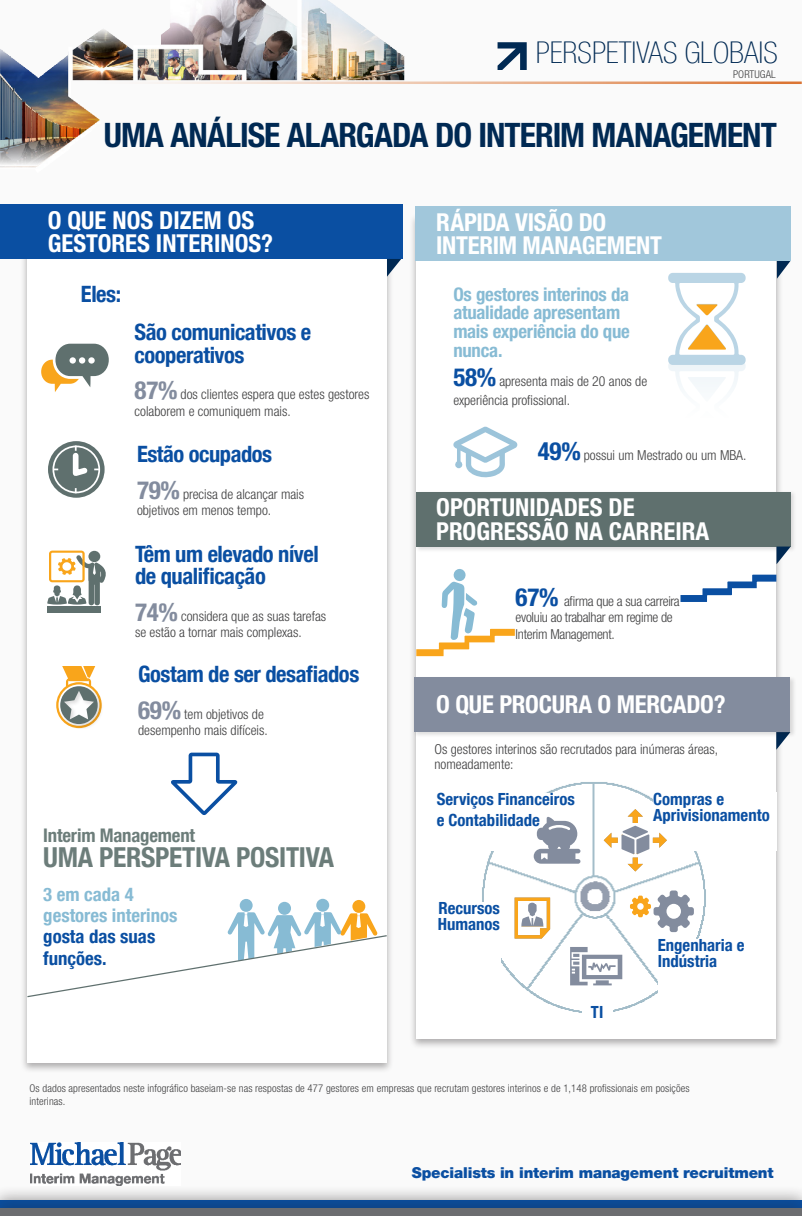
<style>
.page{position:relative;width:802px;height:1216px;background:#fafafa}
.page>*{position:absolute;margin:0;border:0;box-sizing:border-box;transform-origin:0 0}
.texto{font:700 condensed 33.75px "Helvetica Neue LTW1 G";letter-spacing:-.03em;color:#002953}
.t1{font:100 condensed 30px "Helvetica Neue LT Com";color:#002953}
.t2{font:700 condensed 27.5px "Helvetica Neue LT Com";letter-spacing:-.01em;color:#6c7d7a}
.t3{font:700 condensed 24.75px/22.5px "Helvetica Neue LTW1 G";color:#fff}
.blue_title{font:700 condensed 22.5px/22.5px "Helvetica Neue LT Com";letter-spacing:-.02em;color:#0a4fa2}
.t4{font:700 condensed 18.75px/18.8px "Helvetica Neue LTW1 G";letter-spacing:-.01em;color:#87bbd4}
.t5{font:700 condensed 18.75px/21.2px "Helvetica Neue LT Com";color:#87bbd4}
.t6{font:700 condensed 18.75px "Helvetica Neue LT Com";letter-spacing:-.01em;color:#6c7d7a}
.t7{font:700 condensed 16.75px/16.2px "Helvetica Neue LT Com";color:#0a4fa2}
.Strapline{font:900 15px "Helvetica Neue LT Com";letter-spacing:-.01em;color:#0a4fa2}
.texto-2{font:300 condensed 13.75px/16.2px "Helvetica Neue LTW1 G";color:#3e3e3f}
.texto-3{font:300 condensed 13.75px/16.2px "Helvetica Neue LTW1 G";letter-spacing:-.02em;color:#3e3e3f}
.mini_info{font:300 condensed 10.75px/12.9px "Helvetica Neue LTW1 G";letter-spacing:.01em;color:#3e3e3f}
.s1{font-weight:700;font-size:25px;color:#838c9e}
.s2{color:#0a4fa2}
.s3{font-weight:700;font-size:25px;color:#0a4fa2}
</style>
<div class="page">
<img style="left:0;top:0;width:417px;height:168px">
<svg style="left:498px;top:42px;width:29px;height:28px"></svg>
<div style="left:21px;top:236px;width:373px;height:837px;background:#231f20;opacity:.35"></div>
<div style="left:27px;top:240px;width:360px;height:822px;background:#fff"></div>
<div style="left:410px;top:212px;width:373px;height:837px;background:#231f20;opacity:.35"></div>
<div style="left:416px;top:216px;width:360px;height:822px;background:#fff"></div>
<div style="left:0;top:1185px;width:802px;height:31px;background:#f3f3f3"></div>
<div style="left:0;top:1193px;width:802px;height:23px;background:#231f20;opacity:.5"></div>
<div style="left:0;top:1208px;width:802px;height:8px;background:#6c6d70"></div>
<img style="left:31px;top:1142px;width:150px;height:44px">
<div style="left:0;top:204px;width:402px;height:55px;background:#0a4fa2"></div>
<svg style="left:387px;top:259px;width:14px;height:18px"></svg>
<svg style="left:777px;top:261px;width:13px;height:18px"></svg>
<div style="left:415px;top:206px;width:375px;height:55px;background:#a1c7db"></div>
<svg style="left:776px;top:738px;width:10px;height:12px"></svg>
<div style="left:413px;top:676px;width:384px;height:62px;background:#231f20;opacity:.15"></div>
<div style="left:414px;top:677px;width:376px;height:55px;background:#838c9e"></div>
<img style="left:482px;top:782px;width:224px;height:231px">
<div style="left:658px;top:938px;width:103px;height:55px;background:#fff"></div>
<svg style="left:630px;top:890px;width:64px;height:42px"></svg>
<svg style="left:570px;top:947px;width:52px;height:38px"></svg>
<div style="left:653px;top:793px;width:124px;height:58px;background:#fff"></div>
<div style="left:426px;top:902px;width:74px;height:65px;background:#fff"></div>
<div style="left:437px;top:793px;width:139px;height:58px;background:#fff"></div>
<svg style="left:534px;top:817px;width:46px;height:47px"></svg>
<svg style="left:668px;top:273px;width:78px;height:114px"></svg>
<svg style="left:453px;top:426px;width:64px;height:52px"></svg>
<div style="left:278px;top:902px;width:13px;height:13px;background:#87bbd4;border-radius:50%"></div>
<div style="left:240px;top:899px;width:13px;height:13px;background:#87bbd4;border-radius:50%"></div>
<div style="left:352px;top:900px;width:13px;height:13px;background:#f9a51b;border-radius:50%"></div>
<div style="left:316px;top:899px;width:13px;height:13px;background:#87bbd4;border-radius:50%"></div>
<svg style="left:56px;top:667px;width:46px;height:61px"></svg>
<svg style="left:48px;top:441px;width:57px;height:57px"></svg>
<div style="left:52px;top:446px;width:48px;height:47px;border:2px solid #fff;border-radius:50%"></div>
<svg style="left:70px;top:446px;width:29px;height:35px"></svg>
<div style="left:47px;top:606px;width:53px;height:6px;background:#5f706e"></div>
<svg style="left:47px;top:551px;width:59px;height:54px"></svg>
<svg style="left:26px;top:912px;width:362px;height:86px"></svg>
<div style="left:415px;top:490px;width:382px;height:63px;background:#231f20;opacity:.15"></div>
<div style="left:416px;top:492px;width:374px;height:54px;background:#5f706e"></div>
<svg style="left:776px;top:546px;width:15px;height:18px"></svg>
<svg style="left:416px;top:569px;width:99px;height:87px"></svg>
<svg style="left:680px;top:575px;width:96px;height:27px"></svg>
<svg style="left:41px;top:343px;width:68px;height:49px"></svg>
<svg style="left:515px;top:897px;width:35px;height:41px"></svg>
<svg style="left:604px;top:809px;width:63px;height:62px"></svg>
<div style="left:582px;top:998px;width:31px;height:28px;background:#fff"></div>
<hr style="left:94px;top:82px;width:708px;height:2px;background:#e07836">
<svg style="left:171px;top:753px;width:66px;height:62px"></svg>
<p class="t1" style="left:536px;top:36px;width:243px">PERSPETIVAS GLOBAIS</p>
<p class="mini_info" style="left:733px;top:68px;width:44px">PORTUGAL</p>
<p class="texto" style="left:104px;top:115px;width:675px">UMA ANÁLISE ALARGADA DO INTERIM MANAGEMENT</p>
<p class="t3" style="left:48px;top:209px;width:227px">O QUE NOS DIZEM OS<br>GESTORES INTERINOS?</p>
<p class="blue_title" style="left:81px;top:282px;width:42px">Eles:</p>
<p class="blue_title" style="left:135px;top:321px;width:178px">São comunicativos e cooperativos</p>
<p class="texto-2" style="left:135px;top:386px;width:236px"><span class="s1">87%</span> dos clientes espera que estes gestores colaborem e comuniquem mais.</p>
<p class="blue_title" style="left:137px;top:443px;width:137px">Estão ocupados</p>
<p class="texto-2" style="left:137px;top:486px;width:169px"><span class="s1">79%</span> precisa de alcançar mais objetivos em menos tempo.</p>
<p class="blue_title" style="left:135px;top:542px;width:185px">Têm um elevado nível de qualificação</p>
<p class="texto-2" style="left:135px;top:608px;width:193px"><span class="s1">74%</span> considera que as suas tarefas se estão a tornar mais complexas.</p>
<p class="blue_title" style="left:138px;top:663px;width:223px">Gostam de ser desafiados</p>
<p class="texto-2" style="left:138px;top:706px;width:131px"><span class="s1">69%</span> tem objetivos de desempenho mais difíceis.</p>
<p class="t6" style="left:43px;top:825px;width:153px">Interim Management</p>
<p class="t2" style="left:43px;top:841px;width:292px">UMA PERSPETIVA POSITIVA</p>
<p class="t5" style="left:43px;top:884px;width:136px">3 em cada 4 gestores interinos <span class="s2">gosta das suas funções.</span></p>
<p class="t3" style="left:436px;top:211px;width:227px">RÁPIDA VISÃO DO<br>INTERIM MANAGEMENT</p>
<p class="t4" style="left:453px;top:285px;width:178px">Os gestores interinos da atualidade apresentam mais experiência do que nunca.</p>
<p class="texto-2" style="left:453px;top:372px;width:195px;line-height:18.8px"><span class="s3">58%</span> apresenta mais de 20 anos de experiência profissional.</p>
<p class="texto-2" style="left:538px;top:447px;width:210px"><span class="s3">49%</span> possui um Mestrado ou um MBA.</p>
<p class="t3" style="left:436px;top:495px;width:274px;line-height:23.8px">OPORTUNIDADES DE<br>PROGRESSÃO NA CARREIRA</p>
<p class="texto-3" style="left:516px;top:593px;width:166px"><span class="s3">67%</span> afirma que a sua carreira evoluiu ao trabalhar em regime de<br>Interim Management.</p>
<p class="t3" style="left:436px;top:693px;width:291px">O QUE PROCURA O MERCADO?</p>
<p class="texto-2" style="left:435px;top:742px;width:285px;line-height:15px">Os gestores interinos são recrutados para inúmeras áreas, nomeadamente:</p>
<p class="t7" style="left:437px;top:789px;width:140px;line-height:20.1px">Serviços Financeiros e Contabilidade</p>
<p class="t7" style="left:438px;top:900px;width:64px">Recursos<br>Humanos</p>
<p class="t7" style="left:591px;top:1004px;width:14px">TI</p>
<p class="t7" style="left:653px;top:791px;width:118px">Compras e<br>Aprivisionamento</p>
<p class="t7" style="left:658px;top:936px;width:88px">Engenharia e<br>Indústria</p>
<p class="mini_info" style="left:30px;top:1082px;width:662px">Os dados apresentados neste infográfico baseiam-se nas respostas de 477 gestores em empresas que recrutam gestores interinos e de 1,148 profissionais em posições interinas.</p>
<p class="Strapline" style="left:412px;top:1163px;width:363px">Specialists in interim management recruitment</p>
</div>
